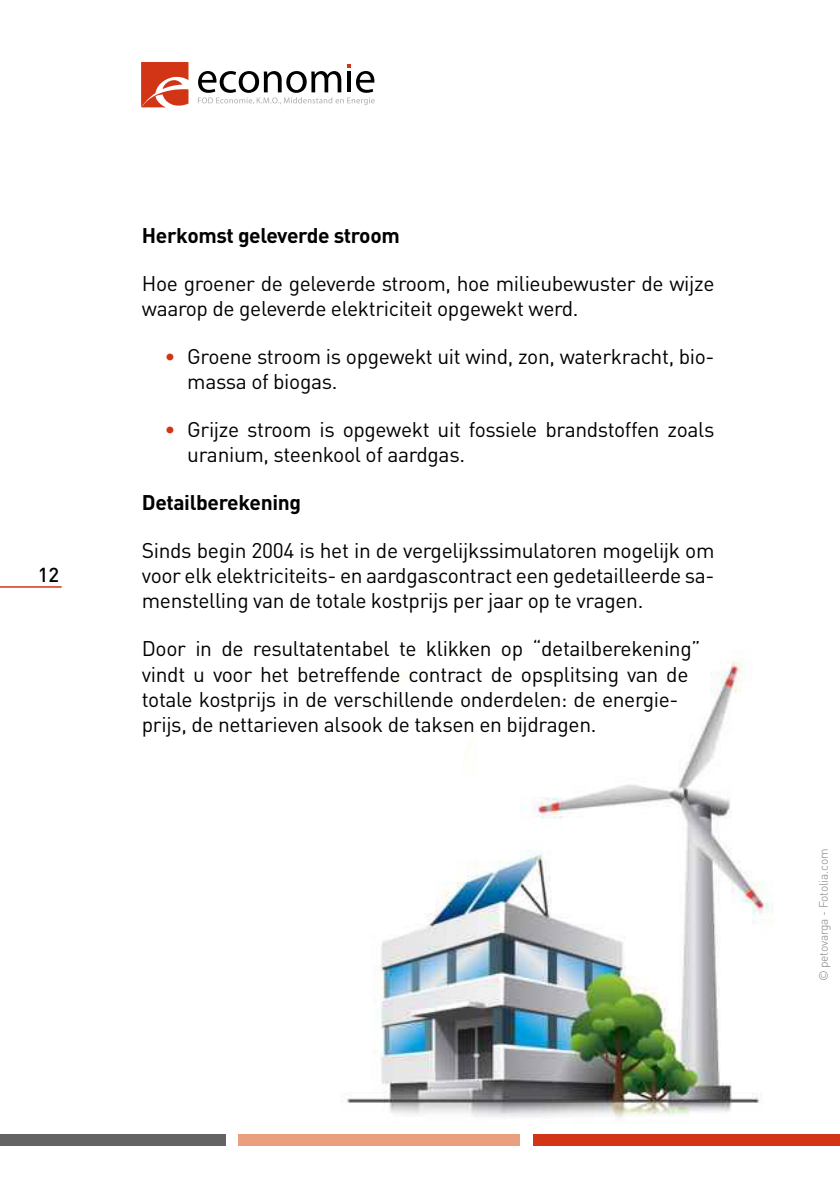
<style>
.page{position:relative;width:840px;height:1191px;background:#fff}
.page>*{position:absolute;margin:0;border:0;box-sizing:border-box;transform-origin:0 0}
.txt{font:21px/25.2px "DIN Pro";letter-spacing:-.02em;color:#000}
.puce_2{font:21px/25.2px "DIN Pro";letter-spacing:-.02em;color:#000}
.puce_1{font:700 21px "DIN Pro";letter-spacing:-.02em;color:#000}
.t1{font:500 20px "DIN Pro";color:#000}
.T4{font:300 12px "DIN Pro";letter-spacing:-.02em;color:#828282}
.s1{color:#d23416}
</style>
<div class="page">
<img style="left:224px;top:660px;width:576px;height:486px">
<hr style="left:0;top:586px;width:62px;height:1px;background:#d23416">
<svg style="left:198px;top:64px;width:176px;height:41px"></svg>
<svg style="left:141px;top:62px;width:48px;height:46px"></svg>
<div style="left:0;top:1134px;width:225px;height:11px;background:#646363"></div>
<div style="left:533px;top:1134px;width:306px;height:11px;background:#d23416"></div>
<div style="left:238px;top:1134px;width:281px;height:11px;background:#eaa07e"></div>
<p class="t1" style="left:38px;top:561px;width:23px">12</p>
<p class="puce_1" style="left:142px;top:221px;width:259px">Herkomst geleverde stroom</p>
<p class="txt" style="left:142px;top:270px;width:573px">Hoe groener de geleverde stroom, hoe milieubewuster de wijze waarop de geleverde elektriciteit opgewekt werd.</p>
<p class="puce_2" style="left:187px;top:343px;width:528px;text-indent:-23px"><span class="s1">•</span> Groene stroom is opgewekt uit wind, zon, waterkracht, bio&shy;massa of biogas.</p>
<p class="puce_2" style="left:187px;top:416px;width:528px;text-indent:-23px"><span class="s1">•</span> Grijze stroom is opgewekt uit fossiele brandstoffen zoals uranium, steenkool of aardgas.</p>
<p class="puce_1" style="left:142px;top:488px;width:161px">Detailberekening</p>
<p class="txt" style="left:142px;top:537px;width:574px;text-align:justify">Sinds begin 2004 is het in de vergelijkssimulatoren mogelijk om voor elk elektriciteits- en aardgascontract een gedetailleerde sa&shy;menstelling van de totale kostprijs per jaar op te vragen.</p>
<p class="txt" style="left:142px;top:635px;width:560px">Door in de resultatentabel te klikken op “detailberekening” vindt u voor het betreffende contract de opsplitsing van de totale kostprijs in de verschillende onderdelen: de energie&shy;prijs, de nettarieven alsook de taksen en bijdragen.</p>
<p class="T4" style="left:814px;top:981px;width:134px;rotate:-90deg">© petovarga - Fotolia.com</p>
</div>
